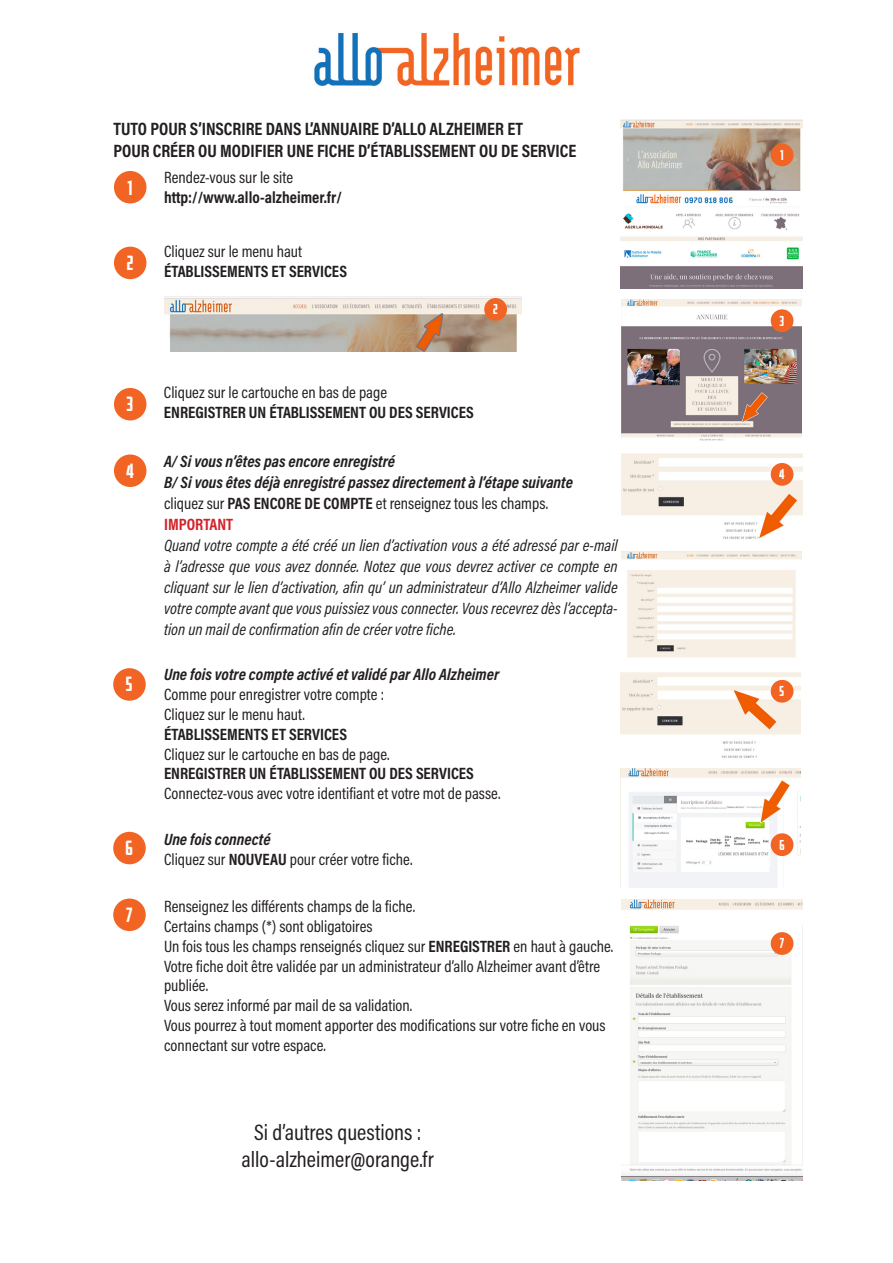
<style>
.page{position:relative;width:893px;height:1263px;background:#fff}
.page>*{position:absolute;margin:0;border:0;box-sizing:border-box;transform-origin:0 0}
.t1{font:22.5px/27px "Acumin Pro Cond";color:#231f20;text-align:center}
.t2{font:700 18px/21.6px "Acumin Pro Cond";color:#231f20}
.t3{font:900 18px "Fresno";color:#fff}
.t4{font:16.5px/19.8px "Acumin Pro Cond";color:#231f20}
.t5{font:italic 16.5px/21px "Acumin Pro Cond";color:#231f20;text-align:justify}
.t6{font:italic 700 16.5px/21px "Acumin Pro Cond";color:#231f20}
.t7{font:700 16.5px "Acumin Pro Cond";color:#231f20}
.t8{font:900 12.6px "Fresno";color:#fff}
.s1{font-weight:400;font-style:normal}
.s2{font-style:normal}
.s3{font-style:normal;color:#d1232a}
.s4{font-weight:700;font-style:italic}
.s5{font-weight:700}
</style>
<div class="page">
<div style="left:114px;top:171px;width:32px;height:32px;background:#f26423;border-radius:50%"></div>
<img style="left:621px;top:120px;width:181px;height:168px">
<div style="left:114px;top:247px;width:32px;height:32px;background:#f26423;border-radius:50%"></div>
<img style="left:164px;top:296px;width:357px;height:55px">
<div style="left:114px;top:388px;width:32px;height:32px;background:#f26423;border-radius:50%"></div>
<img style="left:621px;top:299px;width:180px;height:141px">
<div style="left:771px;top:309px;width:22px;height:23px;background:#f26423;border-radius:50%"></div>
<div style="left:484px;top:298px;width:23px;height:23px;background:#f26423;border-radius:50%"></div>
<div style="left:771px;top:144px;width:22px;height:22px;background:#f26423;border-radius:50%"></div>
<div style="left:114px;top:454px;width:32px;height:33px;background:#f26423;border-radius:50%"></div>
<img style="left:621px;top:552px;width:181px;height:106px">
<img style="left:621px;top:453px;width:181px;height:86px">
<div style="left:771px;top:463px;width:22px;height:23px;background:#f26423;border-radius:50%"></div>
<div style="left:113px;top:668px;width:33px;height:33px;background:#f26423;border-radius:50%"></div>
<img style="left:621px;top:672px;width:180px;height:86px">
<div style="left:771px;top:680px;width:22px;height:23px;background:#f26423;border-radius:50%"></div>
<img style="left:620px;top:768px;width:181px;height:119px">
<div style="left:771px;top:833px;width:22px;height:23px;background:#f26423;border-radius:50%"></div>
<div style="left:113px;top:832px;width:33px;height:32px;background:#f26423;border-radius:50%"></div>
<div style="left:113px;top:898px;width:33px;height:33px;background:#f26423;border-radius:50%"></div>
<img style="left:621px;top:899px;width:181px;height:282px">
<div style="left:771px;top:932px;width:22px;height:23px;background:#f26423;border-radius:50%"></div>
<img style="left:314px;top:33px;width:266px;height:53px">
<p class="t2" style="left:113px;top:118px;width:464px">TUTO POUR S’INSCRIRE DANS L’ANNUAIRE D’ALLO ALZHEIMER ET<br>POUR CRÉER OU MODIFIER UNE FICHE D’ÉTABLISSEMENT OU DE SERVICE</p>
<p class="t3" style="left:128px;top:178px;width:7px">1</p>
<p class="t3" style="left:127px;top:253px;width:8px">2</p>
<p class="t3" style="left:127px;top:394px;width:8px">3</p>
<p class="t4" style="left:164px;top:167px;width:131px">Rendez-vous sur le site</p>
<p class="t7" style="left:164px;top:186px;width:179px">http://www.allo-alzheimer.fr/</p>
<p class="t4" style="left:164px;top:241px;width:140px">Cliquez sur le menu haut</p>
<p class="t7" style="left:164px;top:260px;width:184px">ÉTABLISSEMENTS ET SERVICES</p>
<p class="t8" style="left:493px;top:302px;width:6px">2</p>
<p class="t4" style="left:164px;top:382px;width:225px">Cliquez sur le cartouche en bas de page</p>
<p class="t7" style="left:164px;top:401px;width:311px">ENREGISTRER UN ÉTABLISSEMENT OU DES SERVICES</p>
<p class="t8" style="left:780px;top:148px;width:5px">1</p>
<p class="t8" style="left:780px;top:314px;width:6px">3</p>
<p class="t6" style="left:164px;top:450px;width:410px">A/ Si vous n’êtes pas encore enregistré<br>B/ Si vous êtes déjà enregistré passez directement à l’étape suivante <span class="s1">cliquez sur</span> <span class="s2">PAS ENCORE DE COMPTE</span> <span class="s1">et renseignez tous les champs.<br></span><span class="s3">IMPORTANT</span></p>
<p class="t5" style="left:164px;top:534px;width:455px">Quand votre compte a été créé un lien d’activation vous a été adressé par e-mail à l’adresse que vous avez donnée. Notez que vous devrez activer ce compte en cliquant sur le lien d’activation, afin qu’ un administrateur d’Allo Alzheimer valide votre compte avant que vous puissiez vous connecter. Vous recevrez dès l’accepta&shy;tion un mail de confirmation afin de créer votre fiche.</p>
<p class="t3" style="left:126px;top:461px;width:9px">4</p>
<p class="t8" style="left:779px;top:467px;width:7px">4</p>
<p class="t3" style="left:126px;top:674px;width:8px">5</p>
<p class="t6" style="left:164px;top:664px;width:337px">Une fois votre compte activé et validé par Allo Alzheimer</p>
<p class="t4" style="left:164px;top:684px;width:221px">Comme pour enregistrer votre compte :<br>Cliquez sur le menu haut.</p>
<p class="t7" style="left:164px;top:723px;width:184px">ÉTABLISSEMENTS ET SERVICES</p>
<p class="t4" style="left:164px;top:744px;width:227px">Cliquez sur le cartouche en bas de page.</p>
<p class="t7" style="left:164px;top:763px;width:311px">ENREGISTRER UN ÉTABLISSEMENT OU DES SERVICES</p>
<p class="t4" style="left:164px;top:783px;width:338px">Connectez-vous avec votre identifiant et votre mot de passe.</p>
<p class="t3" style="left:125px;top:838px;width:9px">6</p>
<p class="t4" style="left:164px;top:829px;width:250px"><span class="s4">Une fois connecté<br></span>Cliquez sur <span class="s5">NOUVEAU</span> pour créer votre fiche.</p>
<p class="t3" style="left:126px;top:905px;width:8px">7</p>
<p class="t4" style="left:164px;top:896px;width:451px">Renseignez les différents champs de la fiche.<br>Certains champs (*) sont obligatoires<br>Un fois tous les champs renseignés cliquez sur <span class="s5">ENREGISTRER</span> en haut à gauche.<br>Votre fiche doit être validée par un administrateur d’allo Alzheimer avant d’être publiée.<br>Vous serez informé par mail de sa validation.<br>Vous pourrez à tout moment apporter des modifications sur votre fiche en vous connectant sur votre espace.</p>
<h1 class="t1" style="left:242px;top:1118px;width:194px">Si d’autres questions : allo-alzheimer@orange.fr</h1>
<p class="t8" style="left:780px;top:684px;width:6px">5</p>
<p class="t8" style="left:779px;top:837px;width:7px">6</p>
<p class="t8" style="left:780px;top:936px;width:6px">7</p>
</div>
